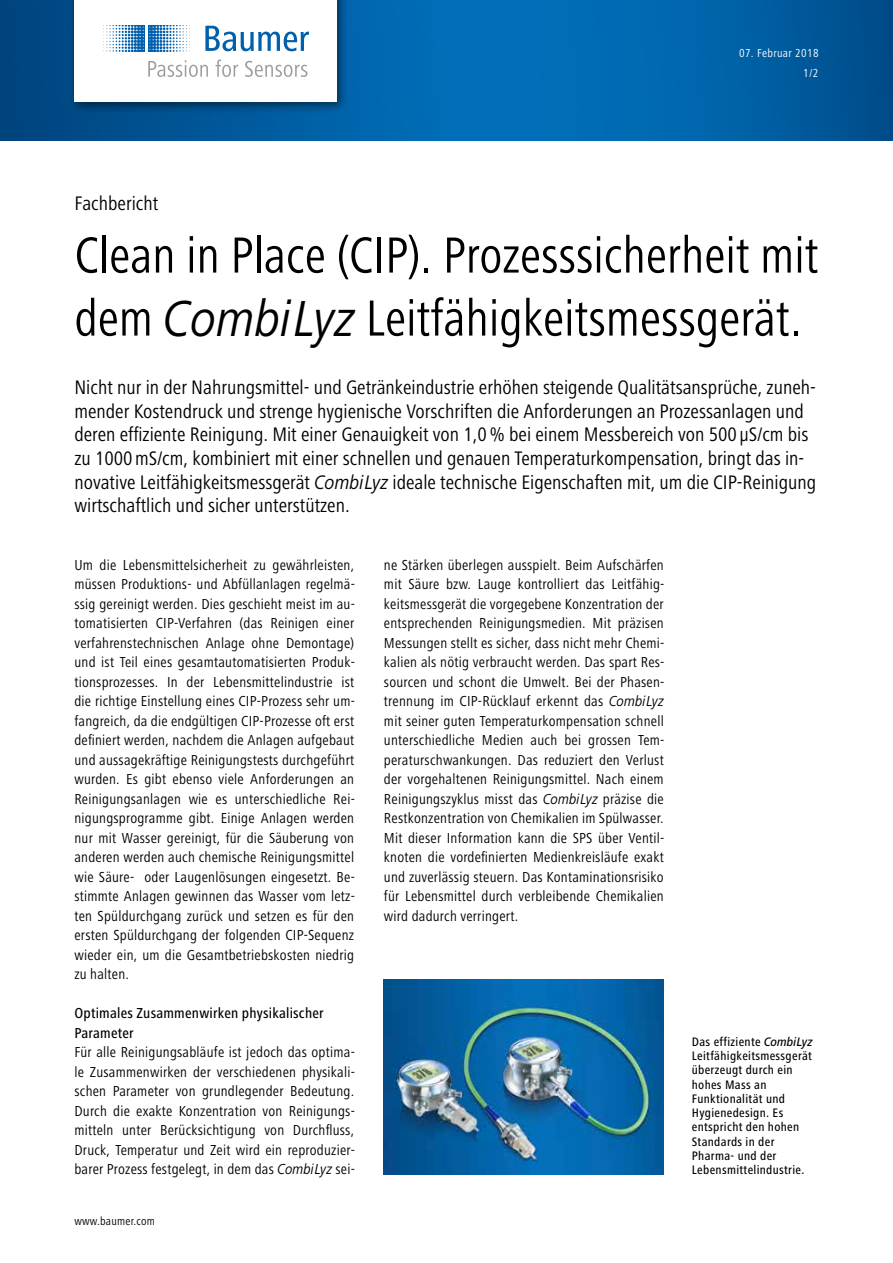
<style>
.page{position:relative;width:893px;height:1263px;background:#fff}
.page>*{position:absolute;margin:0;border:0;box-sizing:border-box;transform-origin:0 0}
.t1{font:condensed 52.5px/63px "Frutiger Next LT";color:#000;scale:.96 1}
.t2{font:condensed 20.25px/23.7px "Frutiger Next LT";color:#000}
.t3{font:condensed 15px/19.5px "Frutiger Next LT";letter-spacing:.015em;color:#000;text-align:justify}
.t4{font:500 condensed 15px/19.5px "Frutiger Next LT";letter-spacing:.015em;color:#000}
.t5{font:500 condensed 12.75px/14.2px "Frutiger Next LT";letter-spacing:.025em;color:#000}
.t6{font:condensed 12px/19.2px "Frutiger Next LT";letter-spacing:.03em;color:#fff;text-align:right}
.t7{font:condensed 12px "Frutiger Next LT";letter-spacing:.02em;color:#000}
.s1{font-style:italic;font-stretch:normal}
</style>
<div class="page">
<svg style="left:0;top:0;width:893px;height:141px;background:#0060a5"></svg>
<div style="left:68px;top:0;width:281px;height:115px;background:#000;opacity:.5"></div>
<div style="left:74px;top:0;width:263px;height:102px;background:#fff"></div>
<svg style="left:205px;top:26px;width:104px;height:25px"></svg>
<svg style="left:103px;top:25px;width:87px;height:27px"></svg>
<svg style="left:148px;top:60px;width:60px;height:17px"></svg>
<svg style="left:216px;top:59px;width:22px;height:18px"></svg>
<svg style="left:245px;top:61px;width:62px;height:16px"></svg>
<img style="left:384px;top:979px;width:280px;height:195px">
<p class="t6" style="left:739px;top:44px;width:81px">07. Februar 2018<br>1/2</p>
<h2 class="t2" style="left:74px;top:191px;width:85px">Fachbericht</h2>
<h1 class="t1" style="left:74px;top:224px;width:777px">Clean in Place (CIP). Prozesssicherheit mit dem <span class="s1">CombiLyz</span> Leitfähigkeitsmessgerät.</h1>
<p class="t2" style="left:74px;top:376px;width:743px">Nicht nur in der Nahrungsmittel- und Getränkeindustrie erhöhen steigende Qualitätsansprüche, zuneh&shy;mender Kostendruck und strenge hygienische Vorschriften die Anforderungen an Prozessanlagen und deren effiziente Reinigung. Mit einer Genauigkeit von 1,0% bei einem Messbereich von 500 μS/cm bis zu 1000mS/cm, kombiniert mit einer schnellen und genauen Temperaturkompensation, bringt das in&shy;novative Leitfähigkeitsmessgerät <span class="s1">CombiLyz</span> ideale technische Eigenschaften mit, um die CIP-Reinigung wirtschaftlich und sicher unterstützen.</p>
<p class="t3" style="left:74px;top:555px;width:282px">Um die Lebensmittelsicherheit zu gewährleisten, müssen Produktions- und Abfüllanlagen regelmä&shy;ssig gereinigt werden. Dies geschieht meist im au&shy;tomatisierten CIP-Verfahren (das Reinigen einer verfahrenstechnischen Anlage ohne Demontage) und ist Teil eines gesamtautomatisierten Produk&shy;tionsprozesses. In der Lebensmittelindustrie ist die richtige Einstellung eines CIP-Prozess sehr um&shy;fangreich, da die endgültigen CIP-Prozesse oft erst definiert werden, nachdem die Anlagen aufgebaut und aussagekräftige Reinigungstests durchgeführt wurden. Es gibt ebenso viele Anforderungen an Reinigungsanlagen wie es unterschiedliche Rei&shy;nigungsprogramme gibt. Einige Anlagen werden nur mit Wasser gereinigt, für die Säuberung von anderen werden auch chemische Reinigungsmittel wie Säure- oder Laugenlösungen eingesetzt. Be&shy;stimmte Anlagen gewinnen das Wasser vom letz&shy;ten Spüldurchgang zurück und setzen es für den ersten Spüldurchgang der folgenden CIP-Sequenz wieder ein, um die Gesamtbetriebskosten niedrig zu halten.</p>
<p class="t4" style="left:74px;top:1003px;width:251px">Optimales Zusammenwirken physikalischer<br>Parameter</p>
<p class="t3" style="left:74px;top:1042px;width:282px">Für alle Reinigungsabläufe ist jedoch das optima&shy;le Zusammenwirken der verschiedenen physikali&shy;schen Parameter von grundlegender Bedeutung.<br>Durch die exakte Konzentration von Reinigungs&shy;mitteln unter Berücksichtigung von Durchfluss, Druck, Temperatur und Zeit wird ein reproduzier&shy;barer Prozess festgelegt, in dem das <span class="s1">CombiLyz</span> sei-</p>
<p class="t7" style="left:74px;top:1215px;width:82px">www.baumer.com</p>
<p class="t3" style="left:384px;top:555px;width:282px">ne Stärken überlegen ausspielt. Beim Aufschärfen mit Säure bzw. Lauge kontrolliert das Leitfähig&shy;keitsmessgerät die vorgegebene Konzentration der entsprechenden Reinigungsmedien. Mit präzisen Messungen stellt es sicher, dass nicht mehr Chemi&shy;kalien als nötig verbraucht werden. Das spart Res&shy;sourcen und schont die Umwelt. Bei der Phasen&shy;trennung im CIP-Rücklauf erkennt das <span class="s1">CombiLyz </span>mit seiner guten Temperaturkompensation schnell unterschiedliche Medien auch bei grossen Tem&shy;peraturschwankungen. Das reduziert den Verlust der vorgehaltenen Reinigungsmittel. Nach einem Reinigungszyklus misst das <span class="s1">CombiLyz</span> präzise die Restkonzentration von Chemikalien im Spülwasser.<br>Mit dieser Information kann die SPS über Ventil&shy;knoten die vordefinierten Medienkreisläufe exakt und zuverlässig steuern. Das Kontaminationsrisiko für Lebensmittel durch verbleibende Chemikalien wird dadurch verringert.</p>
<p class="t5" style="left:692px;top:1034px;width:122px">Das effiziente <span class="s1">CombiLyz<br></span>Leitfähigkeitsmessgerät überzeugt durch ein hohes Mass an<br>Funktionalität und<br>Hygienedesign. Es entspricht den hohen<br>Standards in der<br>Pharma- und der<br>Lebensmittelindustrie.</p>
</div>
